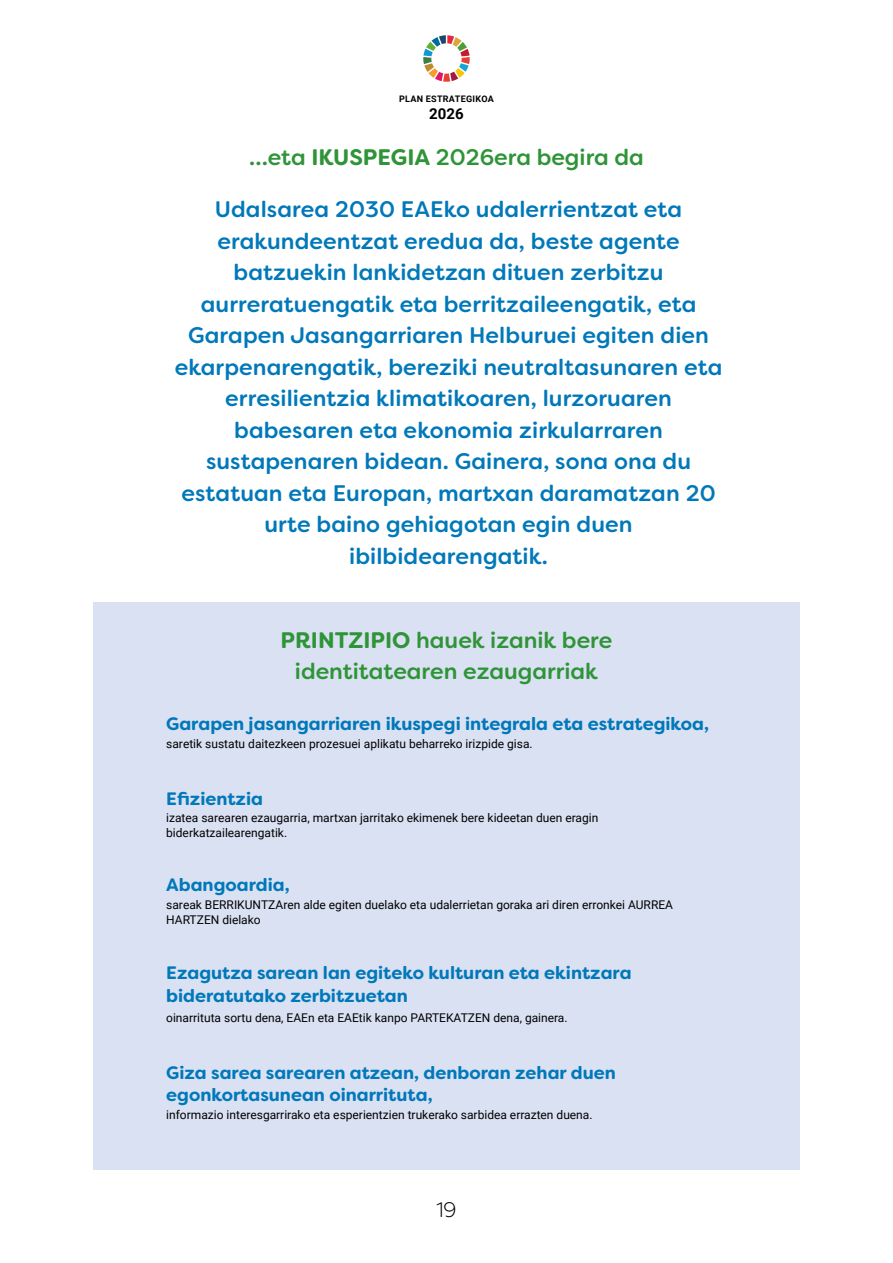
<style>
.page{position:relative;width:893px;height:1263px;background:#fff}
.page>*{position:absolute;margin:0;border:0;box-sizing:border-box;transform-origin:0 0}
.t1{font:500 22.5px/31.5px "Filson Soft";letter-spacing:.005em;color:#0078b9;text-align:center}
.t2{font:500 22.5px/31.5px "Filson Soft";color:#2f9437;text-align:center}
.t3{font:300 21px "Filson Soft";color:#000}
.t4{font:700 18px/22.5px "Filson Soft";color:#0078b9}
.t5{font:700 15px "Roboto";color:#000}
.t6{font:12px/15px "Roboto";color:#000}
.t7{font:700 9px "Roboto";letter-spacing:.035em;color:#000}
.s1{font-weight:700}
</style>
<div class="page">
<svg style="left:423px;top:35px;width:47px;height:47px"></svg>
<div style="left:93px;top:602px;width:707px;height:567px;background:#dae1f3"></div>
<p class="t7" style="left:399px;top:93px;width:96px">PLAN ESTRATEGIKOA</p>
<p class="t5" style="left:429px;top:103px;width:36px">2026</p>
<p class="t2" style="left:249px;top:141px;width:396px">…eta <span class="s1">IKUSPEGIA</span> 2026era begira da</p>
<p class="t1" style="left:175px;top:194px;width:549px">Udalsarea 2030 EAEko udalerrientzat eta erakundeentzat eredua da, beste agente batzuekin lankidetzan dituen zerbitzu aurreratuengatik eta berritzaileengatik, eta Garapen Jasangarriaren Helburuei egiten dien ekarpenarengatik, bereziki neutraltasunaren eta erresilientzia klimatikoaren, lurzoruaren babesaren eta ekonomia zirkularraren sustapenaren bidean. Gainera, sona ona du estatuan eta Europan, martxan daramatzan 20 urte baino gehiagotan egin duen ibilbidearengatik.</p>
<p class="t2" style="left:281px;top:624px;width:333px"><span class="s1">PRINTZIPIO</span> hauek izanik bere identitatearen ezaugarriak</p>
<p class="t4" style="left:166px;top:713px;width:544px">Garapen jasangarriaren ikuspegi integrala eta estrategikoa,</p>
<p class="t6" style="left:166px;top:736px;width:368px">saretik sustatu daitezkeen prozesuei aplikatu beharreko irizpide gisa.</p>
<p class="t4" style="left:166px;top:787px;width:98px">Efizientzia</p>
<p class="t6" style="left:166px;top:810px;width:434px">izatea sarearen ezaugarria, martxan jarritako ekimenek bere kideetan duen eragin biderkatzailearengatik.</p>
<p class="t4" style="left:166px;top:874px;width:125px">Abangoardia,</p>
<p class="t6" style="left:166px;top:897px;width:508px">sareak BERRIKUNTZAren alde egiten duelako eta udalerrietan goraka ari diren erronkei AURREA<br>HARTZEN dielako</p>
<p class="t4" style="left:166px;top:962px;width:467px">Ezagutza sarean lan egiteko kulturan eta ekintzara bideratutako zerbitzuetan</p>
<p class="t6" style="left:166px;top:1010px;width:403px">oinarrituta sortu dena, EAEn eta EAEtik kanpo PARTEKATZEN dena, gainera.</p>
<p class="t4" style="left:166px;top:1061px;width:451px">Giza sarea sarearen atzean, denboran zehar duen egonkortasunean oinarrituta,</p>
<p class="t6" style="left:166px;top:1107px;width:428px">informazio interesgarrirako eta esperientzien trukerako sarbidea errazten duena.</p>
<p class="t3" style="left:436px;top:1196px;width:22px">19</p>
</div>
